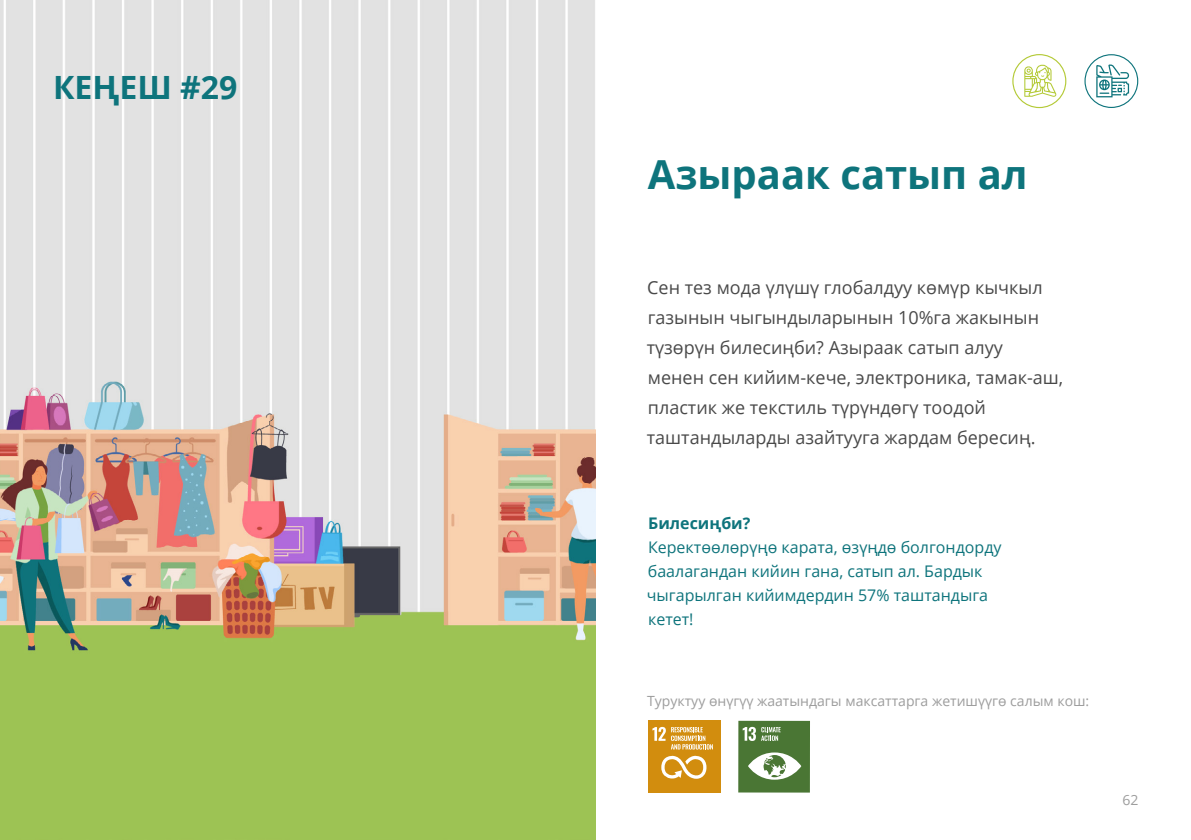
<style>
.page{position:relative;width:1191px;height:840px;background:#fff}
.page>*{position:absolute;margin:0;border:0;box-sizing:border-box;transform-origin:0 0}
.t1{font:700 40px "Open Sans";color:#0e747c}
.t2{font:700 32px "Open Sans";color:#0e747c}
.t3{font:18px/30px "Open Sans";color:#494949}
.t4{font:16px/24px "Open Sans";color:#0e747c}
.t5{font:700 16px "Open Sans";color:#0e747c}
.t6{font:14px "Open Sans";color:#9d9d9d}
</style>
<div class="page">
<img style="left:0;top:0;width:595px;height:839px">
<div style="left:738px;top:720px;width:72px;height:72px;background:#4a7634"></div>
<svg style="left:742px;top:726px;width:38px;height:14px"></svg>
<svg style="left:748px;top:752px;width:53px;height:27px"></svg>
<div style="left:648px;top:720px;width:72px;height:72px;background:#d28d0e"></div>
<svg style="left:652px;top:726px;width:61px;height:23px"></svg>
<svg style="left:661px;top:755px;width:45px;height:24px"></svg>
<svg style="left:1084px;top:54px;width:54px;height:54px"></svg>
<svg style="left:1012px;top:54px;width:54px;height:54px"></svg>
<h2 class="t2" style="left:53px;top:65px;width:186px">КЕҢЕШ #29</h2>
<h1 class="t1" style="left:648px;top:146px;width:381px">Азыраак сатып ал</h1>
<p class="t3" style="left:647px;top:272px;width:418px">Сен тез мода үлүшү глобалдуу көмүр кычкыл газынын чыгындыларынын 10%га жакынын түзөрүн билесиңби? Азыраак сатып алуу менен сен кийим-кече, электроника, тамак-аш, пластик же текстиль түрүндөгү тоодой таштандыларды азайтууга жардам бересиң.</p>
<p class="t5" style="left:648px;top:511px;width:104px">Билесиңби?</p>
<p class="t4" style="left:647px;top:534px;width:356px">Керектөөлөрүңө карата, өзүңдө болгондорду баалагандан кийин гана, сатып ал. Бардык чыгарылган кийимдердин 57% таштандыга кетет!</p>
<p class="t6" style="left:647px;top:690px;width:444px">Туруктуу өнүгүү жаатындагы максаттарга жетишүүгө салым кош:</p>
<p class="t6" style="left:1122px;top:789px;width:18px">62</p>
</div>
